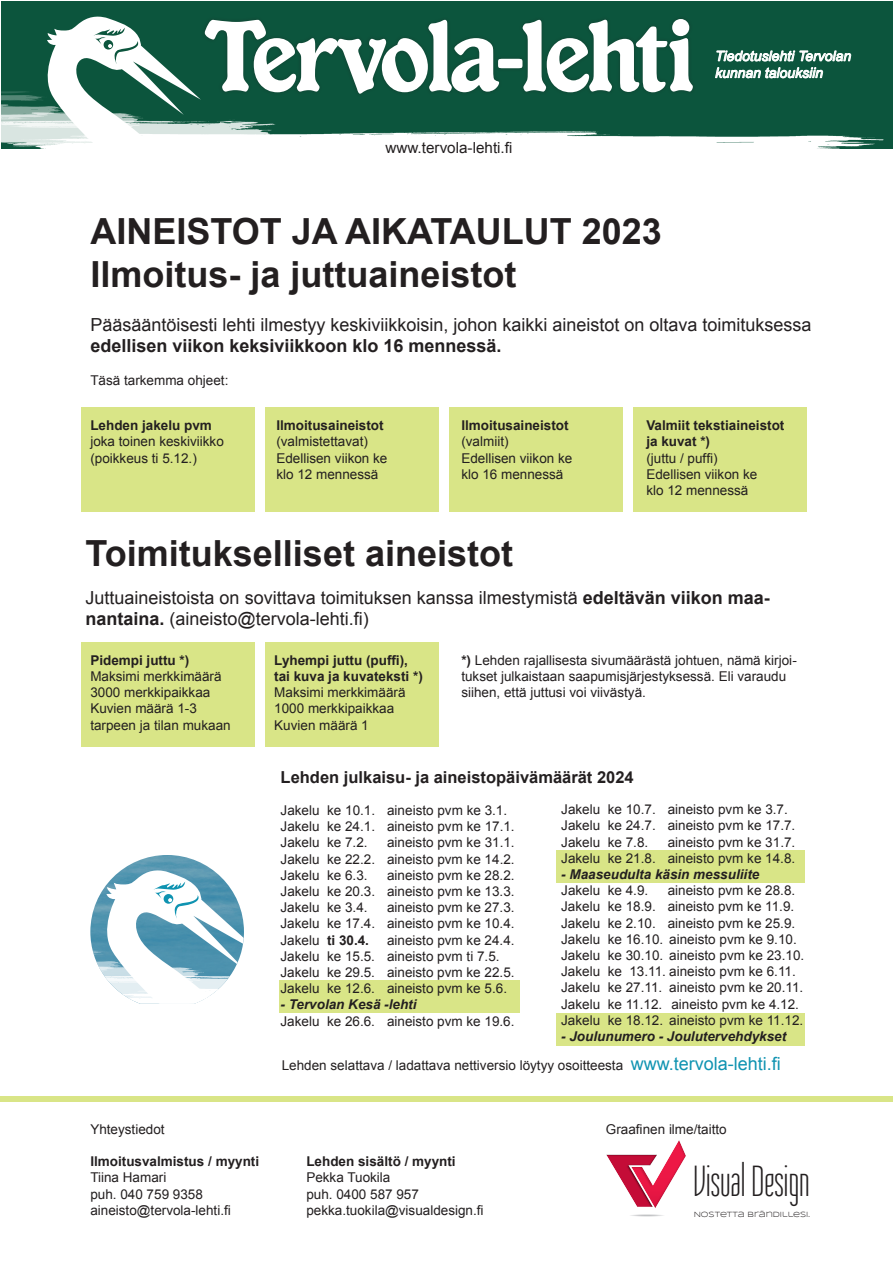
<style>
.page{position:relative;width:893px;height:1263px;background:#fff}
.page>*{position:absolute;margin:0;border:0;box-sizing:border-box;transform-origin:0 0}
.t1{font:105.45px "Kabarett D";letter-spacing:-.04em;color:#fff}
.t2{font:44.7px "Tulpen One";color:#231f20}
.t3{font:700 36px/43.2px "Arial";color:#231f20}
.t4{font:18px/21.6px "Arial";color:#231f20}
.t5{font:700 18px "Arial";color:#231f20}
.t6{font:700 16.5px "Arial";color:#231f20}
.t7{font:15.3px "Arial";color:#231f20}
.t8{font:italic 13.95px/16.8px "Arial";color:#fff}
.t9{font:13.5px/16.2px "Arial";color:#231f20}
.t10{font:700 13.5px/16.2px "Arial";color:#231f20}
.t11{font:italic 700 13.5px "Arial";color:#231f20}
.t12{font:7.8px "Syncopate";color:#231f20}
.s1{font-weight:700}
.s2{font-weight:700;font-style:italic}
.s3{font-size:18px;color:#0f93b1}
</style>
<div class="page">
<div style="left:556px;top:850px;width:249px;height:33px;background:#d9e587"></div>
<div style="left:556px;top:1013px;width:249px;height:33px;background:#d9e587"></div>
<div style="left:280px;top:981px;width:240px;height:32px;background:#d9e587"></div>
<img style="left:123px;top:855px;width:88px;height:14px">
<svg style="left:90px;top:869px;width:154px;height:135px"></svg>
<div style="left:82px;top:407px;width:173px;height:105px;background:#d9e587"></div>
<div style="left:82px;top:642px;width:173px;height:105px;background:#d9e587"></div>
<div style="left:265px;top:642px;width:174px;height:105px;background:#d9e587"></div>
<div style="left:265px;top:407px;width:174px;height:105px;background:#d9e587"></div>
<div style="left:449px;top:407px;width:174px;height:105px;background:#d9e587"></div>
<div style="left:633px;top:407px;width:174px;height:105px;background:#d9e587"></div>
<div style="left:1px;top:1px;width:892px;height:148px;background:#0c553d"></div>
<svg style="left:47px;top:16px;width:154px;height:99px"></svg>
<img style="left:146px;top:120px;width:128px;height:4px">
<img style="left:64px;top:108px;width:82px;height:16px">
<img style="left:1px;top:100px;width:63px;height:24px">
<img style="left:1px;top:94px;width:49px;height:8px">
<img style="left:1px;top:91px;width:26px;height:3px">
<img style="left:1px;top:124px;width:883px;height:25px">
<div style="left:201px;top:15px;width:496px;height:82px;background:#0e503a"></div>
<svg style="left:715px;top:50px;width:136px;height:29px"></svg>
<div style="left:0;top:1096px;width:893px;height:6px;background:#d9e587"></div>
<svg style="left:654px;top:1140px;width:32px;height:68px"></svg>
<div style="left:606px;top:1154px;width:51px;height:53px;background:#231f20;opacity:.75"></div>
<hr style="left:629px;top:1214px;width:36px;height:3px;background:#a1a3a6;border-radius:50%">
<h1 class="t1" style="left:204px;top:-3px;width:492px">Tervola-lehti</h1>
<p class="t7" style="left:385px;top:138px;width:129px">www.tervola-lehti.fi</p>
<p class="t8" style="left:715px;top:48px;width:138px">Tiedotuslehti Tervolan kunnan talouksiin</p>
<h3 class="t3" style="left:90px;top:211px;width:573px">AINEISTOT JA AIKATAULUT 2023<br>Ilmoitus- ja juttuaineistot</h3>
<h3 class="t4" style="left:90px;top:314px;width:723px">Pääsääntöisesti lehti ilmestyy keskiviikkoisin, johon kaikki aineistot on oltava toimituksessa</h3>
<h3 class="t5" style="left:90px;top:334px;width:413px">edellisen viikon keksiviikkoon klo 16 mennessä.</h3>
<p class="t9" style="left:90px;top:372px;width:140px">Täsä tarkemma ohjeet:</p>
<p class="t10" style="left:90px;top:418px;width:123px">Lehden jakelu pvm</p>
<p class="t9" style="left:90px;top:434px;width:135px">joka toinen keskiviikko (poikkeus ti 5.12.)</p>
<p class="t10" style="left:276px;top:418px;width:109px">Ilmoitusaineistot</p>
<p class="t9" style="left:276px;top:434px;width:113px">(valmistettavat)<br>Edellisen viikon ke klo 12 mennessä</p>
<p class="t10" style="left:461px;top:418px;width:109px">Ilmoitusaineistot</p>
<p class="t9" style="left:461px;top:434px;width:113px">(valmiit)<br>Edellisen viikon ke klo 16 mennessä</p>
<p class="t10" style="left:646px;top:418px;width:140px">Valmiit tekstiaineistot ja kuvat *)</p>
<p class="t9" style="left:646px;top:450px;width:113px">(juttu / puffi)<br>Edellisen viikon ke klo 12 mennessä</p>
<h3 class="t3" style="left:86px;top:533px;width:429px">Toimitukselliset aineistot</h3>
<h3 class="t4" style="left:86px;top:587px;width:686px">Juttuaineistoista on sovittava toimituksen kanssa ilmestymistä <span class="s1">edeltävän viikon maa&shy;nantaina.</span> (aineisto@tervola-lehti.fi)</h3>
<p class="t10" style="left:90px;top:652px;width:101px">Pidempi juttu *)</p>
<p class="t9" style="left:90px;top:668px;width:142px">Maksimi merkkimäärä<br>3000 merkkipaikkaa<br>Kuvien määrä 1-3 tarpeen ja tilan mukaan</p>
<p class="t10" style="left:274px;top:652px;width:150px">Lyhempi juttu (puffi), tai kuva ja kuvateksti *)</p>
<p class="t9" style="left:274px;top:684px;width:133px">Maksimi merkkimäärä<br>1000 merkkipaikkaa<br>Kuvien määrä 1</p>
<p class="t9" style="left:461px;top:652px;width:337px"><span class="s1">*)</span> Lehden rajallisesta sivumäärästä johtuen, nämä kirjoi&shy;tukset julkaistaan saapumisjärjestyksessä. Eli varaudu siihen, että juttusi voi viivästyä.</p>
<p class="t6" style="left:281px;top:766px;width:355px">Lehden julkaisu- ja aineistopäivämäärät 2024</p>
<p class="t9" style="left:281px;top:802px;width:236px">Jakelu ke 10.1. aineisto pvm ke 3.1.<br>Jakelu ke 24.1. aineisto pvm ke 17.1.<br>Jakelu ke 7.2.</p>
<p class="t9" style="left:561px;top:801px;width:236px">Jakelu ke 10.7. aineisto pvm ke 3.7.<br>Jakelu ke 24.7. aineisto pvm ke 17.7.<br>Jakelu ke 7.8.</p>
<p class="t9" style="left:561px;top:834px;width:236px;text-align:right">aineisto pvm ke 31.7.<br>Jakelu ke 21.8. aineisto pvm ke 14.8.</p>
<p class="t11" style="left:561px;top:865px;width:200px">- Maaseudulta käsin messuliite</p>
<p class="t9" style="left:561px;top:882px;width:89px">Jakelu ke 4.9.</p>
<p class="t9" style="left:281px;top:835px;width:236px;text-align:justify;text-indent:107px">aineisto pvm ke 31.1.<br>Jakelu ke 22.2. aineisto pvm ke 14.2.<br>Jakelu ke 6.3.</p>
<p class="t9" style="left:281px;top:867px;width:236px;text-align:justify;text-indent:107px">aineisto pvm ke 28.2.<br>Jakelu ke 20.3. aineisto pvm ke 13.3.<br>Jakelu ke 3.4.</p>
<p class="t9" style="left:561px;top:882px;width:245px;text-indent:107px">aineisto pvm ke 28.8.<br>Jakelu ke 18.9. aineisto pvm ke 11.9.<br>Jakelu ke 2.10. aineisto pvm ke 25.9.<br>Jakelu ke 16.10. aineisto pvm ke 9.10.<br>Jakelu ke 30.10. aineisto pvm ke 23.10.<br>Jakelu ke 13.11. aineisto pvm ke 6.11.<br>Jakelu ke 27.11. aineisto pvm ke 20.11.<br>Jakelu ke 11.12. aineisto pvm ke 4.12.<br>Jakelu ke 18.12. aineisto pvm ke 11.12.</p>
<p class="t9" style="left:282px;top:1022px;width:506px;line-height:29.4px;text-indent:279px"><span class="s2">- Joulunumero - Joulutervehdykset<br></span>Lehden selattava / ladattava nettiversio löytyy osoitteesta <span class="s3">www.tervola-lehti.fi</span></p>
<p class="t9" style="left:281px;top:899px;width:236px;text-align:justify;text-indent:107px">aineisto pvm ke 27.3.<br>Jakelu ke 17.4. aineisto pvm ke 10.4.<br>Jakelu <span class="s1">ti 30.4.</span></p>
<p class="t9" style="left:280px;top:932px;width:236px;text-indent:107px">aineisto pvm ke 24.4.<br>Jakelu ke 15.5. aineisto pvm ti 7.5.<br>Jakelu ke 29.5. aineisto pvm ke 22.5.<br>Jakelu ke 12.6. aineisto pvm ke 5.6.</p>
<p class="t11" style="left:280px;top:996px;width:138px">- Tervolan Kesä -lehti</p>
<p class="t9" style="left:280px;top:1013px;width:236px">Jakelu ke 26.6. aineisto pvm ke 19.6.</p>
<p class="t9" style="left:90px;top:1121px;width:76px">Yhteystiedot</p>
<p class="t10" style="left:90px;top:1154px;width:170px">Ilmoitusvalmistus / myynti</p>
<p class="t10" style="left:306px;top:1154px;width:151px">Lehden sisältö / myynti</p>
<p class="t9" style="left:90px;top:1170px;width:78px">Tiina Hamari</p>
<p class="t9" style="left:306px;top:1170px;width:86px">Pekka Tuokila</p>
<p class="t9" style="left:90px;top:1186px;width:114px">puh. 040 759 9358</p>
<p class="t9" style="left:306px;top:1186px;width:114px">puh. 0400 587 957</p>
<p class="t9" style="left:90px;top:1202px;width:142px">aineisto@tervola-lehti.fi</p>
<p class="t9" style="left:306px;top:1202px;width:179px">pekka.tuokila@visualdesign.fi</p>
<p class="t9" style="left:606px;top:1121px;width:122px">Graafinen ilme/taitto</p>
<h2 class="t2" style="left:693px;top:1158px;width:118px">Visual Design</h2>
<p class="t12" style="left:694px;top:1210px;width:118px">NOSTETTA BRÄNDILLESI.</p>
</div>
